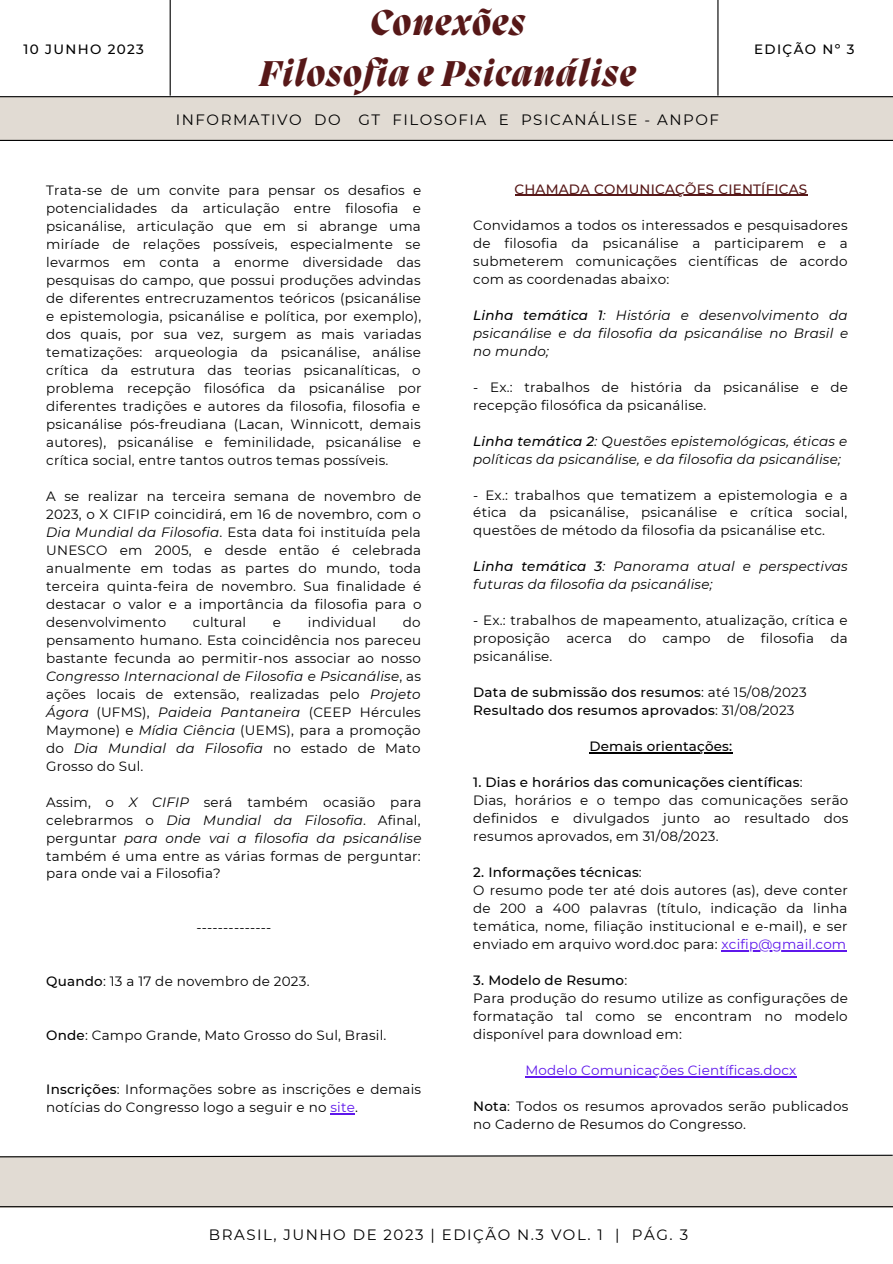
<style>
.page{position:relative;width:893px;height:1264px;background:#fff}
.page>*{position:absolute;margin:0;border:0;box-sizing:border-box;transform-origin:0 0}
.t1{font:italic 800 36.75px "Migra";letter-spacing:.04em;color:#571818}
.t2{font:15px "Montserrat";letter-spacing:.1em;color:#000}
.t3{font:13.5px/18px "Montserrat";letter-spacing:.015em;color:#000;text-align:justify}
.t4{font:italic 13.5px/18px "Montserrat";letter-spacing:.015em;color:#000}
.t5{font:500 13.5px "Montserrat";letter-spacing:.015em;color:#000}
.t6{font:13.5px "Montserrat";letter-spacing:.015em;color:#5e17eb}
.t7{font:500 13.5px "Montserrat";letter-spacing:.015em;color:#571818}
.t8{font:500 13.5px "Montserrat";letter-spacing:.1em;color:#000}
.s1{font-style:italic}
.s2{font-weight:500}
.s3{color:#5e17eb}
.s4{font-weight:400}
</style>
<div class="page">
<div style="left:0;top:97px;width:892px;height:43px;background:#e1dbd3"></div>
<hr style="left:0;top:96px;width:892px;height:1px;background:#000">
<hr style="left:170px;top:0;width:1px;height:96px;background:#000">
<hr style="left:717px;top:0;width:1px;height:96px;background:#000">
<hr style="left:0;top:140px;width:892px;height:1px;background:#000">
<div style="left:0;top:1156px;width:892px;height:51px;background:#e1dbd3"></div>
<hr style="left:0;top:1206px;width:892px;height:1px;background:#000">
<svg style="left:0;top:1154px;width:892px;height:3px"></svg>
<hr style="left:514px;top:195px;width:293px;height:1px;background:#571818">
<hr style="left:589px;top:752px;width:143px;height:1px;background:#000">
<hr style="left:721px;top:950px;width:125px;height:1px;background:#5e17eb">
<hr style="left:525px;top:1076px;width:271px;height:1px;background:#5e17eb">
<svg style="left:330px;top:1113px;width:25px;height:1px"></svg>
<p class="t1" style="left:370px;top:5px;width:156px">Conexões</p>
<p class="t1" style="left:259px;top:56px;width:377px">Filosofia e Psicanálise</p>
<p class="t2" style="left:176px;top:110px;width:544px">INFORMATIVO DO GT FILOSOFIA E PSICANÁLISE - ANPOF</p>
<p class="t8" style="left:24px;top:41px;width:122px">10 JUNHO 2023</p>
<p class="t8" style="left:754px;top:41px;width:102px">EDIÇÃO Nº 3</p>
<p class="t3" style="left:46px;top:181px;width:376px">Trata-se de um convite para pensar os desafios e potencialidades da articulação entre filosofia e psicanálise, articulação que em si abrange uma miríade de relações possíveis, especialmente se levarmos em conta a enorme diversidade das pesquisas do campo, que possui produções advindas de diferentes entrecruzamentos teóricos (psicanálise e epistemologia, psicanálise e política, por exemplo), dos quais, por sua vez, surgem as mais variadas tematizações: arqueologia da psicanálise, análise crítica da estrutura das teorias psicanalíticas, o problema recepção filosófica da psicanálise por diferentes tradições e autores da filosofia, filosofia e psicanálise pós-freudiana (Lacan, Winnicott, demais autores), psicanálise e feminilidade, psicanálise e crítica social, entre tantos outros temas possíveis.</p>
<p class="t3" style="left:46px;top:487px;width:376px">A se realizar na terceira semana de novembro de 2023, o X CIFIP coincidirá, em 16 de novembro, com o <span class="s1">Dia Mundial da Filosofia</span>. Esta data foi instituída pela UNESCO em 2005, e desde então é celebrada anualmente em todas as partes do mundo, toda terceira quinta-feira de novembro. Sua finalidade é destacar o valor e a importância da filosofia para o desenvolvimento</p>
<p class="t3" style="left:46px;top:612px;width:376px;text-indent:356px">do pensamento humano. Esta coincidência nos pareceu bastante fecunda ao permitir-nos associar ao nosso <span class="s1">Congresso Internacional de Filosofia e Psicanálise</span>, as ações locais de extensão, realizadas pelo <span class="s1">Projeto Ágora</span> (UFMS), <span class="s1">Paideia Pantaneira</span> (CEEP Hércules Maymone) e <span class="s1">Mídia Ciência</span> (UEMS), para a promoção do <span class="s1">Dia Mundial da Filosofia</span> no estado de Mato Grosso do Sul.</p>
<p class="t3" style="left:46px;top:792px;width:376px">Assim, o <span class="s1">X CIFIP</span> será também ocasião para celebrarmos o <span class="s1">Dia Mundial da Filosofia</span>. Afinal, perguntar <span class="s1">para onde vai a filosofia da psicanálise </span>também é uma entre as várias formas de perguntar: para onde vai a Filosofia?</p>
<p class="t3" style="left:193px;top:612px;width:55px">cultural</p>
<p class="t3" style="left:273px;top:612px;width:10px">e</p>
<p class="t3" style="left:308px;top:612px;width:70px">individual</p>
<p class="t3" style="left:196px;top:918px;width:76px">--------------</p>
<p class="t3" style="left:46px;top:972px;width:265px"><span class="s2">Quando</span>: 13 a 17 de novembro de 2023.</p>
<p class="t3" style="left:46px;top:1026px;width:341px"><span class="s2">Onde</span>: Campo Grande, Mato Grosso do Sul, Brasil.</p>
<p class="t3" style="left:46px;top:1080px;width:376px"><span class="s2">Inscrições</span>: Informações sobre as inscrições e demais notícias do Congresso logo a seguir e no <span class="s3">site</span>.</p>
<p class="t7" style="left:514px;top:180px;width:294px">CHAMADA COMUNICAÇÕES CIENTÍFICAS</p>
<p class="t3" style="left:473px;top:216px;width:376px">Convidamos a todos os interessados e pesquisadores de filosofia da psicanálise a participarem e a submeterem comunicações científicas de acordo com as coordenadas abaixo:</p>
<p class="t4" style="left:473px;top:306px;width:376px;text-align:justify"><span class="s2">Linha temática 1</span>: História e desenvolvimento da psicanálise e da filosofia da psicanálise no Brasil e no mundo;</p>
<p class="t3" style="left:473px;top:378px;width:376px">- Ex.: trabalhos de história da psicanálise e de recepção filosófica da psicanálise.</p>
<p class="t4" style="left:473px;top:431px;width:375px"><span class="s2">Linha temática 2</span>: Questões epistemológicas, éticas e políticas da psicanálise, e da filosofia da psicanálise;</p>
<p class="t3" style="left:473px;top:485px;width:376px">- Ex.: trabalhos que tematizem a epistemologia e a ética da psicanálise, psicanálise e crítica social, questões de método da filosofia da psicanálise etc.</p>
<p class="t4" style="left:473px;top:557px;width:376px"><span class="s2">Linha temática 3</span>: Panorama atual e perspectivas futuras da filosofia da psicanálise;</p>
<p class="t3" style="left:473px;top:611px;width:376px">- Ex.: trabalhos de mapeamento, atualização, crítica e proposição acerca do campo de filosofia da psicanálise.</p>
<p class="t5" style="left:473px;top:684px;width:335px">Data de submissão dos resumos<span class="s4">: até 15/08/2023</span></p>
<p class="t5" style="left:473px;top:702px;width:323px">Resultado dos resumos aprovados<span class="s4">: 31/08/2023</span></p>
<p class="t5" style="left:589px;top:738px;width:144px">Demais orientações:</p>
<p class="t5" style="left:473px;top:774px;width:331px">1. Dias e horários das comunicações científicas<span class="s4">:</span></p>
<p class="t3" style="left:473px;top:791px;width:376px">Dias, horários e o tempo das comunicações serão definidos e divulgados junto ao resultado dos resumos aprovados, em 31/08/2023.</p>
<p class="t5" style="left:473px;top:864px;width:170px">2. Informações técnicas<span class="s4">:</span></p>
<p class="t3" style="left:473px;top:881px;width:376px">O resumo pode ter até dois autores (as), deve conter de 200 a 400 palavras (título, indicação da linha temática, nome, filiação institucional e e-mail), e ser enviado em arquivo word.doc para: <span class="s3">xcifip@gmail.com</span></p>
<p class="t5" style="left:473px;top:972px;width:155px">3. Modelo de Resumo<span class="s4">:</span></p>
<p class="t3" style="left:473px;top:989px;width:376px">Para produção do resumo utilize as configurações de formatação tal como se encontram no modelo disponível para download em:</p>
<p class="t6" style="left:525px;top:1062px;width:272px">Modelo Comunicações Científicas.docx</p>
<p class="t3" style="left:473px;top:1097px;width:376px"><span class="s2">Nota</span>: Todos os resumos aprovados serão publicados no Caderno de Resumos do Congresso.</p>
<p class="t2" style="left:209px;top:1224px;width:480px">BRASIL, JUNHO DE 2023 | EDIÇÃO N.3 VOL. 1 | PÁG. 3</p>
</div>
